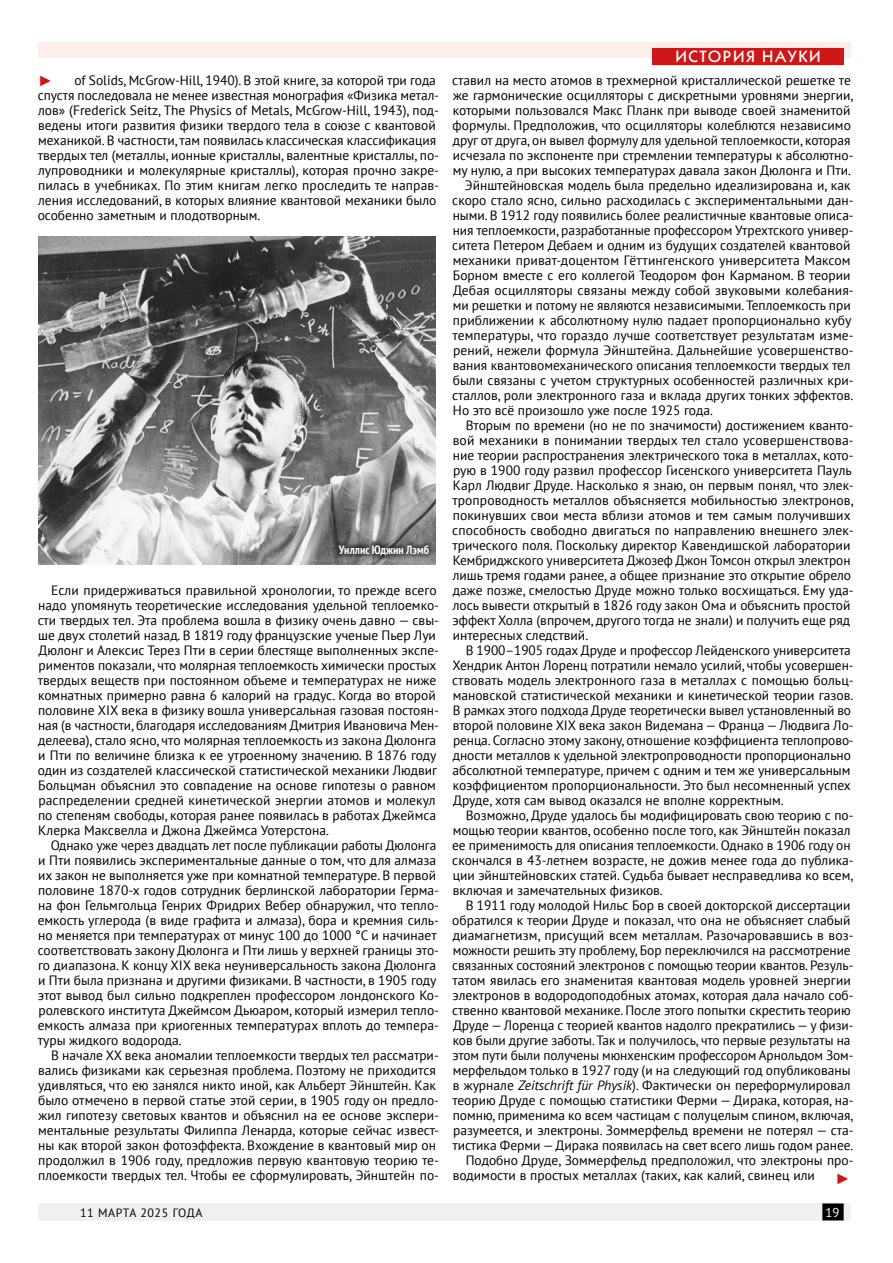
<style>
.page{position:relative;width:893px;height:1263px;background:#fff}
.page>*{position:absolute;margin:0;border:0;box-sizing:border-box;transform-origin:0 0}
.Рубрика_сверху{font:500 16.5px "Kabel C";letter-spacing:.1em;color:#fff}
.t1{font:15px "Arial";color:#cd1719}
.t2{font:13.5px/15px "PT Sans";color:#000}
.t3{font:12.75px "PT Sans";color:#fff}
.t4{font:12px "PT Sans";letter-spacing:.05em;color:#000}
.Подпись_к_рисунку{font:700 condensed 12px "PT Sans";color:#fff}
.s1{font-style:italic}
</style>
<div class="page">
<div style="left:38px;top:1203px;width:812px;height:17px;background:#f0f0f0"></div>
<div style="left:823px;top:1204px;width:20px;height:16px;background:#000"></div>
<div style="left:822px;top:1203px;width:22px;height:17px;border:2px solid #000"></div>
<div style="left:38px;top:43px;width:812px;height:15px;background:#fcefea"></div>
<div style="left:652px;top:49px;width:192px;height:16px;background:#cd1719"></div>
<img style="left:38px;top:236px;width:398px;height:328px">
<div style="left:331px;top:537px;width:106px;height:25px;background:#000;opacity:.75"></div>
<div style="left:335px;top:541px;width:97px;height:18px;background:#000;opacity:.75"></div>
<p class="t1" style="left:38px;top:70px;width:16px">►</p>
<p class="t2" style="left:38px;top:73px;width:403px;text-indent:37px">of Solids, McGrow-Hill, 1940). В этой книге, за которой три года спустя последовала не менее известная монография «Физика метал&shy;лов» (Frederick Seitz, The Physics of Metals, McGrow-Hill, 1943), под&shy;ведены итоги развития физики твердого тела в союзе с квантовой механикой. В частности, там появилась классическая классификация твердых тел (металлы, ионные кристаллы, валентные кристаллы, по&shy;лупроводники и молекулярные кристаллы), которая прочно закре&shy;пилась в учебниках. По этим книгам легко проследить те направ&shy;ления исследований, в которых влияние квантовой механики было особенно заметным и плодотворным.</p>
<p class="Подпись_к_рисунку" style="left:339px;top:541px;width:92px">Уиллис Юджин Лэмб</p>
<p class="t2" style="left:38px;top:583px;width:403px;text-indent:13px">Если придерживаться правильной хронологии, то прежде всего надо упомянуть теоретические исследования удельной теплоемко&shy;сти твердых тел. Эта проблема вошла в физику очень давно — свы&shy;ше двух столетий назад. В 1819 году французские ученые Пьер Луи Дюлонг и Алексис Терез Пти в серии блестяще выполненных экспе&shy;риментов показали, что молярная теплоемкость химически простых твердых веществ при постоянном объеме и температурах не ниже комнатных примерно равна 6 калорий на градус. Когда во второй половине XIX века в физику вошла универсальная газовая постоян&shy;ная (в частности, благодаря исследованиям Дмитрия Ивановича Мен&shy;делеева), стало ясно, что молярная теплоемкость из закона Дюлонга и Пти по величине близка к ее утроенному значению. В 1876 году один из создателей классической статистической механики Людвиг Больцман объяснил это совпадение на основе гипотезы о равном распределении средней кинетической энергии атомов и молекул по степеням свободы, которая ранее появилась в работах Джеймса Клерка Максвелла и Джона Джеймса Уотерстона.</p>
<p class="t2" style="left:38px;top:838px;width:403px;text-indent:13px">Однако уже через двадцать лет после публикации работы Дюлонга и Пти появились экспериментальные данные о том, что для алмаза их закон не выполняется уже при комнатной температуре. В первой половине 1870-х годов сотрудник берлинской лаборатории Герма&shy;на фон Гельмгольца Генрих Фридрих Вебер обнаружил, что тепло&shy;емкость углерода (в виде графита и алмаза), бора и кремния силь&shy;но меняется при температурах от минус 100 до 1000 °C и начинает соответствовать закону Дюлонга и Пти лишь у верхней границы это&shy;го диапазона. К концу XIX века неуниверсальность закона Дюлонга и Пти была признана и другими физиками. В частности, в 1905 году этот вывод был сильно подкреплен профессором лондонского Ко&shy;ролевского института Джеймсом Дьюаром, который измерил тепло&shy;емкость алмаза при криогенных температурах вплоть до темпера&shy;туры жидкого водорода.</p>
<p class="t2" style="left:38px;top:1048px;width:402px;text-indent:13px">В начале XX века аномалии теплоемкости твердых тел рассматри&shy;вались физиками как серьезная проблема. Поэтому не приходится удивляться, что ею занялся никто иной, как Альберт Эйнштейн. Как было отмечено в первой статье этой серии, в 1905 году он предло&shy;жил гипотезу световых квантов и объяснил на ее основе экспери&shy;ментальные результаты Филиппа Ленарда, которые сейчас извест&shy;ны как второй закон фотоэффекта. Вхождение в квантовый мир он продолжил в 1906 году, предложив первую квантовую теорию те&shy;плоемкости твердых тел. Чтобы ее сформулировать, Эйнштейн по-</p>
<p class="Рубрика_сверху" style="left:675px;top:47px;width:147px">ИСТОРИЯ НАУКИ</p>
<p class="t2" style="left:452px;top:73px;width:403px">ставил на место атомов в трехмерной кристаллической решетке те же гармонические осцилляторы с дискретными уровнями энергии, которыми пользовался Макс Планк при выводе своей знаменитой формулы. Предположив, что осцилляторы колеблются независимо друг от друга, он вывел формулу для удельной теплоемкости, которая исчезала по экспоненте при стремлении температуры к абсолютно&shy;му нулю, а при высоких температурах давала закон Дюлонга и Пти.</p>
<p class="t2" style="left:452px;top:178px;width:403px;text-indent:13px">Эйнштейновская модель была предельно идеализирована и, как скоро стало ясно, сильно расходилась с экспериментальными дан&shy;ными. В 1912 году появились более реалистичные квантовые описа&shy;ния теплоемкости, разработанные профессором Утрехтского универ&shy;ситета Петером Дебаем и одним из будущих создателей квантовой механики приват-доцентом Гёттингенского университета Максом Борном вместе с его коллегой Теодором фон Карманом. В теории Дебая осцилляторы связаны между собой звуковыми колебания&shy;ми решетки и потому не являются независимыми. Теплоемкость при приближении к абсолютному нулю падает пропорционально кубу температуры, что гораздо лучше соответствует результатам изме&shy;рений, нежели формула Эйнштейна. Дальнейшие усовершенство&shy;вания квантовомеханического описания теплоемкости твердых тел были связаны с учетом структурных особенностей различных кри&shy;сталлов, роли электронного газа и вклада других тонких эффектов.<br>Но это всё произошло уже после 1925 года.</p>
<p class="t2" style="left:452px;top:418px;width:403px;text-indent:13px">Вторым по времени (но не по значимости) достижением кванто&shy;вой механики в понимании твердых тел стало усовершенствова&shy;ние теории распространения электрического тока в металлах, кото&shy;рую в 1900 году развил профессор Гисенского университета Пауль Карл Людвиг Друде. Насколько я знаю, он первым понял, что элек&shy;тропроводность металлов объясняется мобильностью электронов, покинувших свои места вблизи атомов и тем самым получивших способность свободно двигаться по направлению внешнего элек&shy;трического поля. Поскольку директор Кавендишской лаборатории Кембриджского университета Джозеф Джон Томсон открыл электрон лишь тремя годами ранее, а общее признание это открытие обрело даже позже, смелостью Друде можно только восхищаться. Ему уда&shy;лось вывести открытый в 1826 году закон Ома и объяснить простой эффект Холла (впрочем, другого тогда не знали) и получить еще ряд интересных следствий.</p>
<p class="t2" style="left:452px;top:643px;width:403px;text-indent:13px">В 1900–1905 годах Друде и профессор Лейденского университета Хендрик Антон Лоренц потратили немало усилий, чтобы усовершен&shy;ствовать модель электронного газа в металлах с помощью больц&shy;мановской статистической механики и кинетической теории газов.<br>В рамках этого подхода Друде теоретически вывел установленный во второй половине XIX века закон Видемана — Франца — Людвига Ло&shy;ренца. Согласно этому закону, отношение коэффициента теплопрово&shy;дности металлов к удельной электропроводности пропорционально абсолютной температуре, причем с одним и тем же универсальным коэффициентом пропорциональности. Это был несомненный успех Друде, хотя сам вывод оказался не вполне корректным.</p>
<p class="t2" style="left:452px;top:808px;width:403px;text-indent:13px">Возможно, Друде удалось бы модифицировать свою теорию с по&shy;мощью теории квантов, особенно после того, как Эйнштейн показал ее применимость для описания теплоемкости. Однако в 1906 году он скончался в 43-летнем возрасте, не дожив менее года до публика&shy;ции эйнштейновских статей. Судьба бывает несправедлива ко всем, включая и замечательных физиков.</p>
<p class="t2" style="left:452px;top:898px;width:403px;text-indent:13px">В 1911 году молодой Нильс Бор в своей докторской диссертации обратился к теории Друде и показал, что она не объясняет слабый диамагнетизм, присущий всем металлам. Разочаровавшись в воз&shy;можности решить эту проблему, Бор переключился на рассмотрение связанных состояний электронов с помощью теории квантов. Резуль&shy;татом явилась его знаменитая квантовая модель уровней энергии электронов в водородоподобных атомах, которая дала начало соб&shy;ственно квантовой механике. После этого попытки скрестить теорию Друде — Лоренца с теорией квантов надолго прекратились — у физи&shy;ков были другие заботы. Так и получилось, что первые результаты на этом пути были получены мюнхенским профессором Арнольдом Зом&shy;мерфельдом только в 1927 году (и на следующий год опубликованы в журнале <span class="s1">Zeitschrift für Physik</span>). Фактически он переформулировал теорию Друде с помощью статистики Ферми — Дирака, которая, на&shy;помню, применима ко всем частицам с полуцелым спином, включая, разумеется, и электроны. Зоммерфельд времени не потерял — ста&shy;тистика Ферми — Дирака появилась на свет всего лишь годом ранее.</p>
<p class="t2" style="left:453px;top:1153px;width:402px;text-indent:13px">Подобно Друде, Зоммерфельд предположил, что электроны про&shy;водимости в простых металлах (таких, как калий, свинец или</p>
<p class="t1" style="left:836px;top:1168px;width:16px">►</p>
<p class="t4" style="left:80px;top:1205px;width:124px">11 МАРТА 2025 ГОДА</p>
<p class="t3" style="left:826px;top:1204px;width:15px">19</p>
</div>
